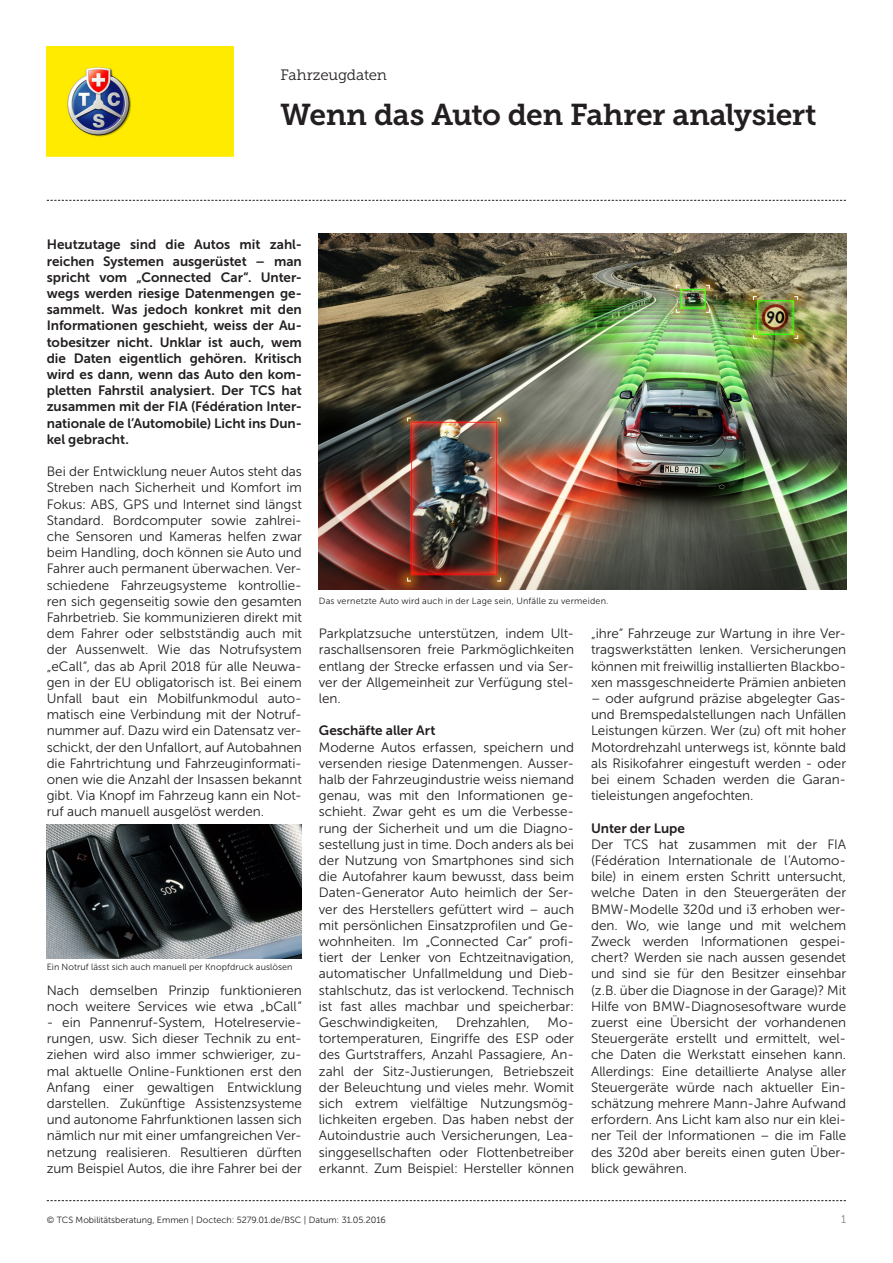
<style>
.page{position:relative;width:893px;height:1263px;background:#fff}
.page>*{position:absolute;margin:0;border:0;box-sizing:border-box;transform-origin:0 0}
.t1{font:30px "Museo Slab 700";letter-spacing:-.02em;color:#231f20}
.t2{font:15px "Museo Slab 300";letter-spacing:-.015em;color:#231f20}
.Lauftext{font:13.5px/16.2px "Museo Sans 300";color:#231f20;text-align:justify}
.Lauftext-2{font:13.5px/16.2px "Museo Sans 700";color:#231f20;text-align:justify}
.t3{font:11.25px "Museo Slab 300";color:#808285}
.Lauftext-3{font:9px "Museo Sans 300";letter-spacing:.01em;color:#231f20}
</style>
<div class="page">
<svg style="left:47px;top:1200px;width:799px;height:1px"></svg>
<svg style="left:47px;top:200px;width:799px;height:1px"></svg>
<img style="left:47px;top:47px;width:187px;height:109px">
<img style="left:319px;top:233px;width:527px;height:356px">
<img style="left:47px;top:825px;width:255px;height:133px">
<p class="t2" style="left:281px;top:67px;width:108px">Fahrzeugdaten</p>
<p class="t1" style="left:281px;top:98px;width:537px">Wenn das Auto den Fahrer analysiert</p>
<p class="Lauftext-2" style="left:47px;top:237px;width:257px">Heutzutage sind die Autos mit zahl&shy;reichen Systemen ausgerüstet – man spricht vom „Connected Car“. Unter&shy;wegs werden riesige Datenmengen ge&shy;sammelt. Was jedoch konkret mit den Informationen geschieht, weiss der Au&shy;tobesitzer nicht. Unklar ist auch, wem die Daten eigentlich gehören. Kritisch wird es dann, wenn das Auto den kom&shy;pletten Fahrstil analysiert. Der TCS hat zusammen mit der FIA (Fédération Inter&shy;nationale de l’Automobile) Licht ins Dun&shy;kel gebracht.</p>
<p class="Lauftext" style="left:47px;top:463px;width:257px">Bei der Entwicklung neuer Autos steht das Streben nach Sicherheit und Komfort im Fokus: ABS, GPS und Internet sind längst Standard. Bordcomputer sowie zahlrei&shy;che Sensoren und Kameras helfen zwar beim Handling, doch können sie Auto und Fahrer auch permanent überwachen. Ver&shy;schiedene Fahrzeugsysteme kontrollie&shy;ren sich gegenseitig sowie den gesamten Fahrbetrieb. Sie kommunizieren direkt mit dem Fahrer oder selbstständig auch mit der Aussenwelt. Wie das Notrufsystem „eCall“, das ab April 2018 für alle Neuwa&shy;gen in der EU obligatorisch ist. Bei einem Unfall baut ein Mobilfunkmodul auto&shy;matisch eine Verbindung mit der Notruf&shy;nummer auf. Dazu wird ein Datensatz ver&shy;schickt, der den Unfallort, auf Autobahnen die Fahrtrichtung und Fahrzeuginformati&shy;onen wie die Anzahl der Insassen bekannt gibt. Via Knopf im Fahrzeug kann ein Not&shy;ruf auch manuell ausgelöst werden.</p>
<p class="Lauftext-3" style="left:47px;top:962px;width:247px">Ein Notruf lässt sich auch manuell per Knopfdruck auslösen</p>
<p class="Lauftext" style="left:47px;top:982px;width:257px">Nach demselben Prinzip funktionieren noch weitere Services wie etwa „bCall“</p>
<p class="Lauftext" style="left:47px;top:1014px;width:257px">- ein Pannenruf-System, Hotelreservie&shy;rungen, usw. Sich dieser Technik zu ent&shy;ziehen wird also immer schwieriger, zu&shy;mal aktuelle Online-Funktionen erst den Anfang einer gewaltigen Entwicklung darstellen. Zukünftige Assistenzsysteme und autonome Fahrfunktionen lassen sich nämlich nur mit einer umfangreichen Ver&shy;netzung realisieren. Resultieren dürften zum Beispiel Autos, die ihre Fahrer bei der</p>
<p class="Lauftext-3" style="left:319px;top:596px;width:291px">Das vernetzte Auto wird auch in der Lage sein, Unfälle zu vermeiden.</p>
<p class="Lauftext" style="left:319px;top:625px;width:257px">Parkplatzsuche unterstützen, indem Ult&shy;raschallsensoren freie Parkmöglichkeiten entlang der Strecke erfassen und via Ser&shy;ver der Allgemeinheit zur Verfügung stel&shy;len.</p>
<p class="Lauftext-2" style="left:319px;top:723px;width:118px">Geschäfte aller Art</p>
<p class="Lauftext" style="left:319px;top:739px;width:257px">Moderne Autos erfassen, speichern und versenden riesige Datenmengen. Ausser&shy;halb der Fahrzeugindustrie weiss niemand genau, was mit den Informationen ge&shy;schieht. Zwar geht es um die Verbesse&shy;rung der Sicherheit und um die Diagno&shy;sestellung just in time. Doch anders als bei der Nutzung von Smartphones sind sich die Autofahrer kaum bewusst, dass beim Daten-Generator Auto heimlich der Ser&shy;ver des Herstellers gefüttert wird – auch mit persönlichen Einsatzprofilen und Ge&shy;wohnheiten. Im „Connected Car“ profi&shy;tiert der Lenker von Echtzeitnavigation, automatischer Unfallmeldung und Dieb&shy;stahlschutz, das ist verlockend. Technisch ist fast alles machbar und speicherbar:<br>Geschwindigkeiten,</p>
<p class="Lauftext" style="left:319px;top:1014px;width:257px;text-indent:229px">Mo&shy;tortemperaturen, Eingriffe des ESP oder des Gurtstraffers, Anzahl Passagiere, An&shy;zahl der Sitz-Justierungen, Betriebszeit der Beleuchtung und vieles mehr. Womit sich extrem vielfältige Nutzungsmög&shy;lichkeiten ergeben. Das haben nebst der Autoindustrie auch Versicherungen, Lea&shy;singgesellschaften oder Flottenbetreiber erkannt. Zum Beispiel: Hersteller können</p>
<p class="Lauftext" style="left:456px;top:1014px;width:75px">Drehzahlen,</p>
<p class="Lauftext" style="left:591px;top:625px;width:257px">„ihre“ Fahrzeuge zur Wartung in ihre Ver&shy;tragswerkstätten lenken. Versicherungen können mit freiwillig installierten Blackbo&shy;xen massgeschneiderte Prämien anbieten</p>
<p class="Lauftext" style="left:591px;top:690px;width:257px">– oder aufgrund präzise abgelegter Gas&shy;und Bremspedalstellungen nach Unfällen Leistungen kürzen. Wer (zu) oft mit hoher Motordrehzahl unterwegs ist, könnte bald als Risikofahrer eingestuft werden - oder bei einem Schaden werden die Garan&shy;tieleistungen angefochten.</p>
<p class="Lauftext-2" style="left:591px;top:820px;width:95px">Unter der Lupe</p>
<p class="Lauftext" style="left:591px;top:836px;width:257px">Der TCS hat zusammen mit der FIA (Fédération Internationale de l’Automo&shy;bile) in einem ersten Schritt untersucht, welche Daten in den Steuergeräten der BMW-Modelle 320d und i3 erhoben wer&shy;den. Wo, wie lange und mit welchem Zweck werden Informationen gespei&shy;chert? Werden sie nach aussen gesendet und sind sie für den Besitzer einsehbar (z.B. über die Diagnose in der Garage)? Mit Hilfe von BMW-Diagnosesoftware wurde zuerst eine Übersicht der vorhandenen Steuergeräte erstellt und ermittelt, wel&shy;che Daten die Werkstatt einsehen kann.<br>Allerdings: Eine detaillierte Analyse aller Steuergeräte würde nach aktueller Ein&shy;schätzung mehrere Mann-Jahre Aufwand erfordern. Ans Licht kam also nur ein klei&shy;ner Teil der Informationen – die im Falle des 320d aber bereits einen guten Über&shy;blick gewähren.</p>
<p class="Lauftext-3" style="left:47px;top:1215px;width:341px">© TCS Mobilitätsberatung, Emmen | Doctech: 5279.01.de/BSC | Datum: 31.05.2016</p>
<p class="t3" style="left:841px;top:1213px;width:7px">1</p>
</div>
